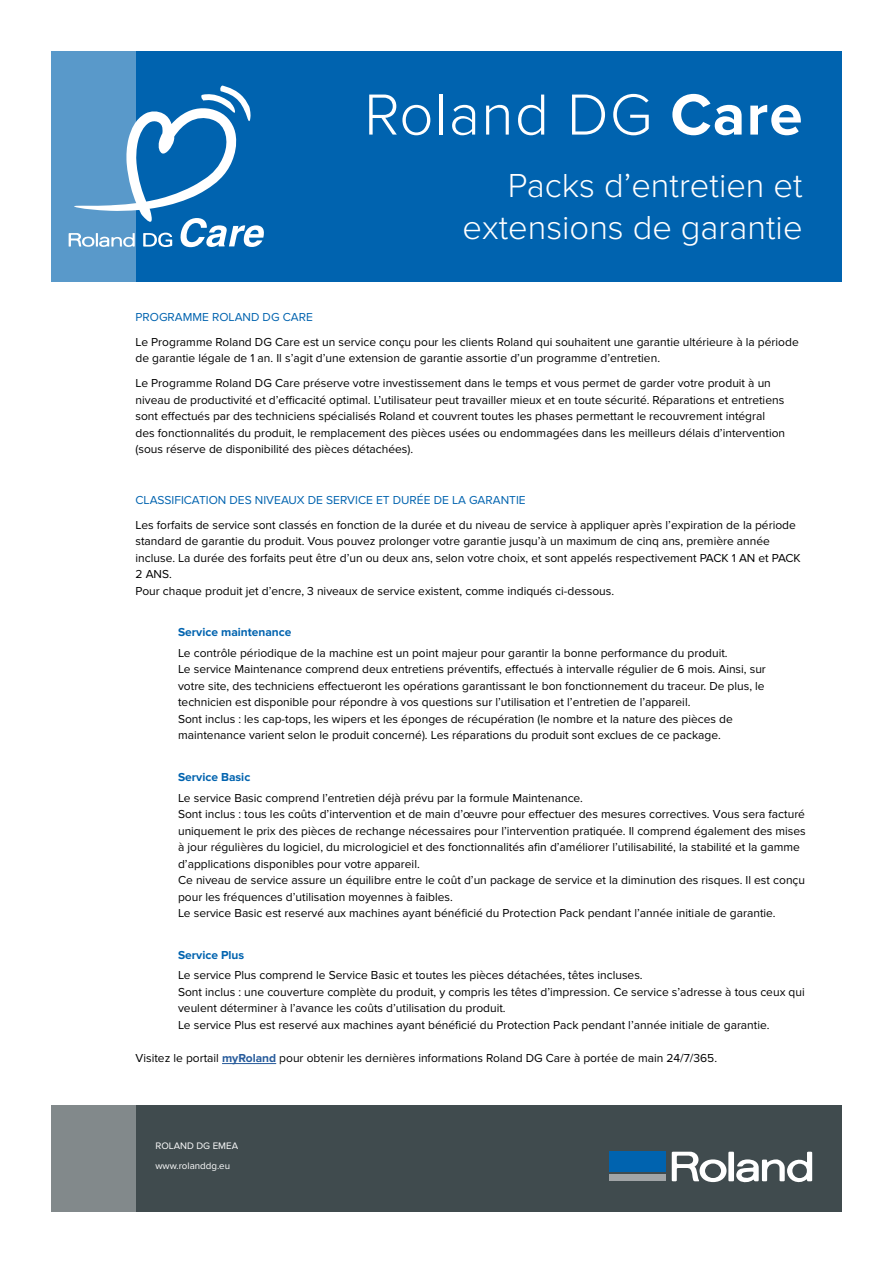
<style>
.page{position:relative;width:893px;height:1263px;background:#fff}
.page>*{position:absolute;margin:0;border:0;box-sizing:border-box;transform-origin:0 0}
.t1{font:300 60px "Proxima Nova";letter-spacing:.02em;color:#fff}
.t2{font:300 34.5px/41.4px "Proxima Nova";color:#fff;text-align:right}
.t3{font:12px/16.5px "Proxima Nova";color:#000}
.t4{font:12px "Proxima Nova";color:#0063af}
.t5{font:700 12px "Proxima Nova";color:#0063af}
.t6{font:9.75px/20.2px "Proxima Nova";color:#fff}
.s1{font-weight:700}
.s2{font-weight:700;color:#275b9b}
</style>
<div class="page">
<div style="left:51px;top:1106px;width:791px;height:106px;background:#404b4e"></div>
<div style="left:728px;top:1152px;width:6px;height:29px;background:#fff"></div>
<svg style="left:736px;top:1152px;width:76px;height:31px"></svg>
<svg style="left:672px;top:1152px;width:54px;height:30px"></svg>
<div style="left:609px;top:1174px;width:57px;height:7px;background:#a1a5a7"></div>
<div style="left:609px;top:1152px;width:57px;height:20px;background:#0063af"></div>
<div style="left:51px;top:51px;width:791px;height:231px;background:#0063af"></div>
<svg style="left:51px;top:51px;width:85px;height:1161px"></svg>
<svg style="left:69px;top:86px;width:195px;height:161px"></svg>
<hr style="left:222px;top:1063px;width:54px;height:1px;background:#275b9b">
<h1 class="t1" style="left:364px;top:80px;width:440px">Roland DG <span class="s1">Care</span></h1>
<h2 class="t2" style="left:463px;top:165px;width:341px">Packs d’entretien et extensions de garantie</h2>
<p class="t4" style="left:136px;top:310px;width:179px">PROGRAMME ROLAND DG CARE</p>
<p class="t3" style="left:136px;top:333px;width:665px">Le Programme Roland DG Care est un service conçu pour les clients Roland qui souhaitent une garantie ultérieure à la période de garantie légale de 1 an. Il s’agit d’une extension de garantie assortie d’un programme d’entretien.</p>
<p class="t3" style="left:136px;top:375px;width:651px">Le Programme Roland DG Care préserve votre investissement dans le temps et vous permet de garder votre produit à un niveau de productivité et d’efficacité optimal. L’utilisateur peut travailler mieux et en toute sécurité. Réparations et entretiens sont effectués par des techniciens spécialisés Roland et couvrent toutes les phases permettant le recouvrement intégral des fonctionnalités du produit, le remplacement des pièces usées ou endommagées dans les meilleurs délais d’intervention (sous réserve de disponibilité des pièces détachées).</p>
<p class="t4" style="left:136px;top:493px;width:392px">CLASSIFICATION DES NIVEAUX DE SERVICE ET DURÉE DE LA GARANTIE</p>
<p class="t3" style="left:136px;top:517px;width:667px">Les forfaits de service sont classés en fonction de la durée et du niveau de service à appliquer après l’expiration de la période standard de garantie du produit. Vous pouvez prolonger votre garantie jusqu’à un maximum de cinq ans, première année incluse. La durée des forfaits peut être d’un ou deux ans, selon votre choix, et sont appelés respectivement PACK 1 AN et PACK 2 ANS.<br>Pour chaque produit jet d’encre, 3 niveaux de service existent, comme indiqués ci-dessous.</p>
<p class="t5" style="left:178px;top:625px;width:115px">Service maintenance</p>
<p class="t3" style="left:178px;top:645px;width:589px">Le contrôle périodique de la machine est un point majeur pour garantir la bonne performance du produit.<br>Le service Maintenance comprend deux entretiens préventifs, effectués à intervalle régulier de 6 mois. Ainsi, sur votre site, des techniciens effectueront les opérations garantissant le bon fonctionnement du traceur. De plus, le technicien est disponible pour répondre à vos questions sur l’utilisation et l’entretien de l’appareil.<br>Sont inclus : les cap-tops, les wipers et les éponges de récupération (le nombre et la nature des pièces de maintenance varient selon le produit concerné). Les réparations du produit sont exclues de ce package.</p>
<p class="t5" style="left:178px;top:770px;width:74px">Service Basic</p>
<p class="t3" style="left:178px;top:790px;width:629px">Le service Basic comprend l’entretien déjà prévu par la formule Maintenance.<br>Sont inclus : tous les coûts d’intervention et de main d’œuvre pour effectuer des mesures correctives. Vous sera facturé uniquement le prix des pièces de rechange nécessaires pour l’intervention pratiquée. Il comprend également des mises à jour régulières du logiciel, du micrologiciel et des fonctionnalités afin d’améliorer l’utilisabilité, la stabilité et la gamme d’applications disponibles pour votre appareil.<br>Ce niveau de service assure un équilibre entre le coût d’un package de service et la diminution des risques. Il est conçu pour les fréquences d’utilisation moyennes à faibles.<br>Le service Basic est reservé aux machines ayant bénéficié du Protection Pack pendant l’année initiale de garantie.</p>
<p class="t5" style="left:178px;top:948px;width:68px">Service Plus</p>
<p class="t3" style="left:178px;top:967px;width:628px">Le service Plus comprend le Service Basic et toutes les pièces détachées, têtes incluses.<br>Sont inclus : une couverture complète du produit, y compris les têtes d’impression. Ce service s’adresse à tous ceux qui veulent déterminer à l’avance les coûts d’utilisation du produit.<br>Le service Plus est reservé aux machines ayant bénéficié du Protection Pack pendant l’année initiale de garantie.</p>
<p class="t3" style="left:136px;top:1050px;width:583px">Visitez le portail <span class="s2">myRoland</span> pour obtenir les dernières informations Roland DG Care à portée de main 24/7/365.</p>
<p class="t6" style="left:155px;top:1135px;width:84px">ROLAND DG EMEA www.rolanddg.eu</p>
</div>
